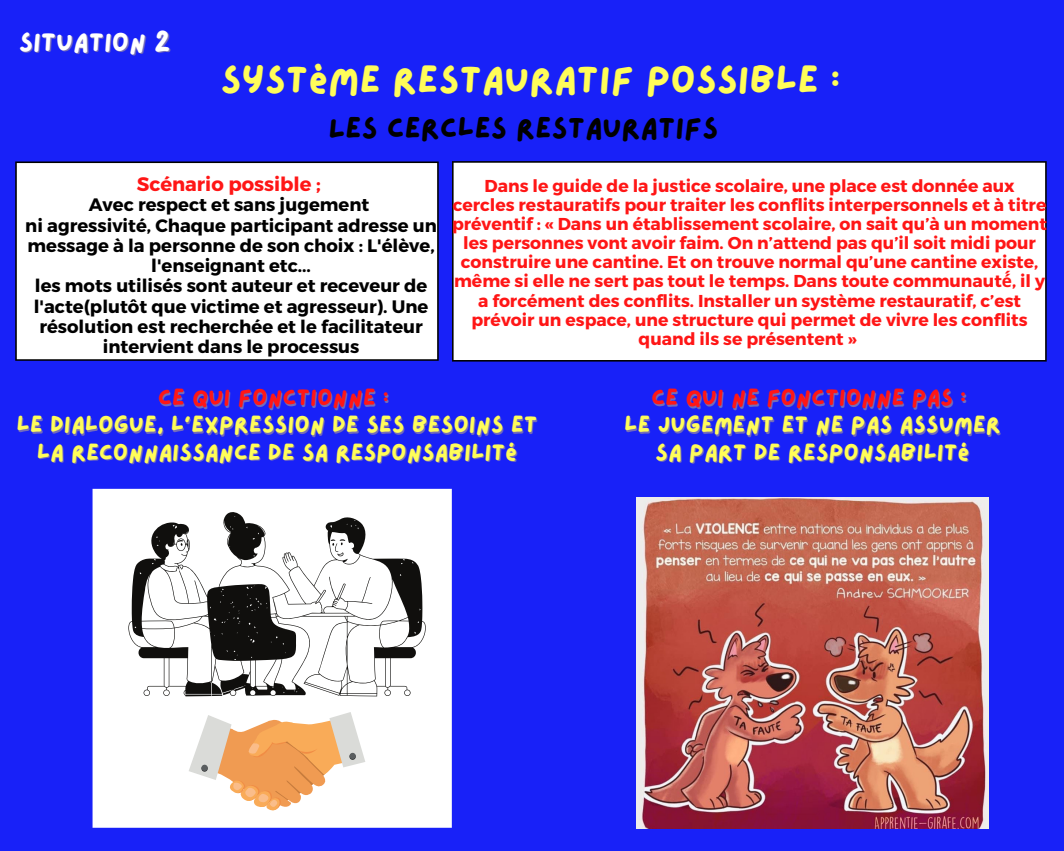
<style>
.page{position:relative;width:1064px;height:851px;background:#fff}
.page>*{position:absolute;margin:0;border:0;box-sizing:border-box;transform-origin:0 0}
.t1{font:39px "Lazydog";color:#fffd59}
.t2{font:30px "Lazydog";color:#000}
.t3{font:26.7px "Lazydog";color:#fff}
.t4{font:23.7px/27px "Lazydog";color:#fffd59;text-align:center}
.t5{font:23.7px "Lazydog";color:#ff1616}
.t6{font:700 19.5px "Montserrat";color:#ff1616}
.t7{font:700 18px/20.2px "Montserrat";color:#000;text-align:center}
.t8{font:700 17.25px/19.2px "Montserrat";color:#ff1616;text-align:center}
.s1{font-family:"Noto Sans"}
</style>
<div class="page">
<div style="left:0;top:0;width:1063px;height:850px;background:#1821f8"></div>
<div style="left:94px;top:490px;width:356px;height:336px;background:#fff"></div>
<hr style="left:92px;top:491px;width:3px;height:334px;background:#fff">
<hr style="left:449px;top:491px;width:2px;height:334px;background:#fff">
<hr style="left:95px;top:825px;width:354px;height:2px;background:#fff">
<hr style="left:95px;top:489px;width:354px;height:2px;background:#fff">
<svg style="left:128px;top:512px;width:297px;height:184px"></svg>
<svg style="left:330px;top:539px;width:15px;height:18px"></svg>
<svg style="left:189px;top:712px;width:176px;height:99px"></svg>
<div style="left:349px;top:752px;width:7px;height:7px;background:#5a5e60;border-radius:50%"></div>
<img style="left:636px;top:497px;width:352px;height:331px">
<div style="left:16px;top:162px;width:422px;height:198px;background:#fff"></div>
<hr style="left:15px;top:163px;width:2px;height:196px;background:#000">
<hr style="left:437px;top:163px;width:1px;height:196px;background:#000">
<hr style="left:17px;top:359px;width:420px;height:2px;background:#000">
<hr style="left:17px;top:161px;width:420px;height:2px;background:#000">
<div style="left:452px;top:162px;width:593px;height:199px;background:#fff"></div>
<hr style="left:452px;top:163px;width:1px;height:197px;background:#000">
<hr style="left:1044px;top:163px;width:2px;height:197px;background:#000">
<hr style="left:453px;top:360px;width:591px;height:1px;background:#000">
<hr style="left:453px;top:161px;width:591px;height:2px;background:#000">
<h3 class="t3" style="left:19px;top:29px;width:153px">SITUATION 2</h3>
<h1 class="t1" style="left:220px;top:61px;width:621px">SYSTÈME RESTAURATIF POSSIBLE :</h1>
<h2 class="t2" style="left:328px;top:114px;width:391px">LES CERCLES RESTAURATIFS</h2>
<p class="t6" style="left:137px;top:171px;width:185px">Scénario possible ;</p>
<p class="t7" style="left:25px;top:194px;width:413px">Avec respect et sans jugement<br>ni agressivité, Chaque participant adresse un message à la personne de son choix : L'élève, l'enseignant etc...<br>les mots utilisés sont auteur et receveur de l'acte(plutôt que victime et agresseur). Une résolution est recherchée et le facilitateur intervient dans le processus</p>
<p class="t8" style="left:452px;top:175px;width:596px">Dans le guide de la justice scolaire, une place est donnée aux cercles restauratifs pour traiter les conflits interpersonnels et à titre préventif : « Dans un établissement scolaire, on sait qu’à un moment les personnes vont avoir faim. On n’attend pas qu’il soit midi pour construire une cantine. Et on trouve normal qu’une cantine existe, même si elle ne sert pas tout le temps. Dans toute communaut<span class="s1">é</span><sup>́</sup>, il y a forcément des conflits. Installer un système restauratif, c’est prévoir un espace, une structure qui permet de vivre les conflits quand ils se présentent »</p>
<h3 class="t5" style="left:158px;top:386px;width:232px">CE QUI FONCTIONNE :</h3>
<h3 class="t4" style="left:17px;top:412px;width:522px">LE DIALOGUE, L'EXPRESSION DE SES BESOINS ET<br>LA RECONNAISSANCE DE SA RESPONSABILITÉ</h3>
<h3 class="t5" style="left:651px;top:386px;width:316px">CE QUI NE FONCTIONNE PAS :</h3>
<h3 class="t4" style="left:624px;top:412px;width:378px">LE JUGEMENT ET NE PAS ASSUMER<br>SA PART DE RESPONSABILITÉ</h3>
</div>
